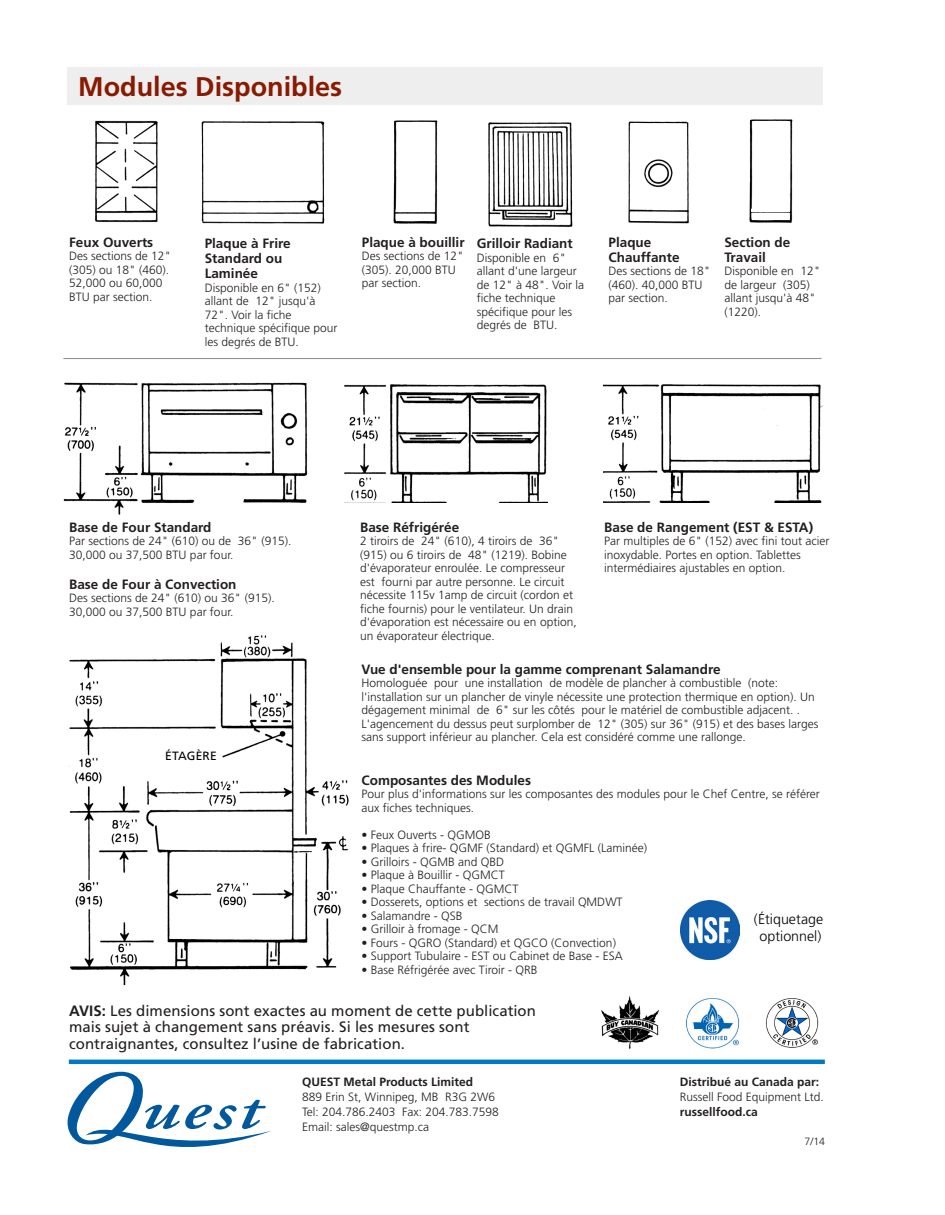
<style>
.page{position:relative;width:945px;height:1215px;background:#fff}
.page>*{position:absolute;margin:0;border:0;box-sizing:border-box;transform-origin:0 0}
.Intro_Text{font:700 27px "Frutiger";color:#891a02}
.Body_9_5pt{font:15px/16.5px "Frutiger";letter-spacing:.005em;color:#231f20}
.PAGENAME-1_BOLD_17_2{font:300 14.25px "Frutiger";color:#000}
.Body_8pt{font:700 13.5px/15px "Frutiger";color:#231f20}
.Body_8pt-2{font:300 12px/13.5px "Frutiger";color:#231f20}
.Body_9_5pt-2{font:300 12px "Frutiger";color:#231f20}
.Body_9_5pt-3{font:700 12px "Frutiger";color:#231f20}
.PAGENAME-1_BOLD_17_2-2{font:12px "Frutiger";letter-spacing:.015em;color:#000}
.PAGENAME-1_BOLD_17_2-3{font:300 10.5px "Frutiger";color:#231f20}
.s1{font-weight:700}
</style>
<div class="page">
<hr style="left:69px;top:1060px;width:756px;height:4px;background:#007ac2">
<svg style="left:67px;top:1072px;width:204px;height:75px"></svg>
<img style="left:68px;top:635px;width:281px;height:350px">
<img style="left:95px;top:120px;width:63px;height:103px">
<img style="left:201px;top:121px;width:124px;height:103px">
<img style="left:393px;top:120px;width:45px;height:104px">
<img style="left:488px;top:122px;width:85px;height:105px">
<img style="left:628px;top:121px;width:61px;height:103px">
<img style="left:63px;top:382px;width:245px;height:132px">
<img style="left:344px;top:384px;width:203px;height:119px">
<img style="left:603px;top:384px;width:220px;height:119px">
<hr style="left:63px;top:358px;width:759px;height:1px;background:#939598">
<div style="left:68px;top:68px;width:756px;height:37px;background:#eeeeef"></div>
<img style="left:601px;top:996px;width:58px;height:53px">
<img style="left:686px;top:998px;width:54px;height:51px">
<img style="left:765px;top:998px;width:54px;height:50px">
<img style="left:681px;top:900px;width:59px;height:59px">
<img style="left:749px;top:119px;width:44px;height:104px">
<hr style="left:752px;top:210px;width:38px;height:2px;background:#fff">
<div style="left:176px;top:752px;width:42px;height:13px;background:#fff"></div>
<p class="Intro_Text" style="left:78px;top:70px;width:265px">Modules Disponibles</p>
<p class="Body_8pt" style="left:69px;top:235px;width:86px">Feux Ouverts</p>
<p class="Body_8pt-2" style="left:69px;top:250px;width:104px">Des sections de 12" (305) ou 18" (460).<br>52,000 ou 60,000<br>BTU par section.</p>
<p class="Body_8pt" style="left:205px;top:236px;width:88px">Plaque à Frire<br>Standard ou<br>Laminée</p>
<p class="Body_8pt-2" style="left:205px;top:281px;width:134px">Disponible en 6" (152) allant de 12" jusqu'à<br>72". Voir la fiche technique spécifique pour les degrés de BTU.</p>
<p class="Body_8pt" style="left:362px;top:235px;width:104px">Plaque à bouillir</p>
<p class="Body_8pt-2" style="left:362px;top:250px;width:104px">Des sections de 12" (305). 20,000 BTU par section.</p>
<p class="Body_8pt" style="left:477px;top:236px;width:98px">Grilloir Radiant</p>
<p class="Body_8pt-2" style="left:477px;top:251px;width:109px">Disponible en 6" allant d'une largeur de 12" à 48". Voir la fiche technique spécifique pour les degrés de BTU.</p>
<p class="Body_8pt" style="left:609px;top:235px;width:73px">Plaque<br>Chauffante</p>
<p class="Body_8pt-2" style="left:609px;top:265px;width:104px">Des sections de 18" (460). 40,000 BTU par section.</p>
<p class="Body_8pt" style="left:724px;top:235px;width:68px">Section de<br>Travail</p>
<p class="Body_8pt-2" style="left:724px;top:265px;width:98px">Disponible en 12" de largeur (305) allant jusqu'à 48" (1220).</p>
<p class="Body_8pt" style="left:69px;top:519px;width:144px">Base de Four Standard</p>
<p class="Body_8pt-2" style="left:69px;top:534px;width:224px">Par sections de 24" (610) ou de 36" (915).<br>30,000 ou 37,500 BTU par four.</p>
<p class="Body_8pt" style="left:69px;top:576px;width:169px">Base de Four à Convection</p>
<p class="Body_8pt-2" style="left:69px;top:591px;width:207px">Des sections de 24" (610) ou 36" (915).<br>30,000 ou 37,500 BTU par four.</p>
<p class="PAGENAME-1_BOLD_17_2-2" style="left:165px;top:749px;width:53px">ÉTAGÈRE</p>
<p class="Body_8pt" style="left:360px;top:519px;width:101px">Base Réfrigérée</p>
<p class="Body_8pt-2" style="left:360px;top:534px;width:218px">2 tiroirs de 24" (610), 4 tiroirs de 36" (915) ou 6 tiroirs de 48" (1219). Bobine d'évaporateur enroulée. Le compresseur est fourni par autre personne. Le circuit nécessite 115v 1amp de circuit (cordon et fiche fournis) pour le ventilateur. Un drain d'évaporation est nécessaire ou en option, un évaporateur électrique.</p>
<p class="Body_8pt" style="left:362px;top:661px;width:361px">Vue d'ensemble pour la gamme comprenant Salamandre</p>
<p class="Body_8pt-2" style="left:362px;top:676px;width:455px">Homologuée pour une installation de modèle de plancher à combustible (note: l'installation sur un plancher de vinyle nécessite une protection thermique en option). Un dégagement minimal de 6" sur les côtés pour le matériel de combustible adjacent. .</p>
<p class="Body_8pt-2" style="left:362px;top:717px;width:458px">L'agencement du dessus peut surplomber de 12" (305) sur 36" (915) et des bases larges sans support inférieur au plancher. Cela est considéré comme une rallonge.</p>
<p class="Body_8pt" style="left:362px;top:772px;width:171px">Composantes des Modules</p>
<p class="Body_8pt-2" style="left:362px;top:787px;width:460px">Pour plus d'informations sur les composantes des modules pour le Chef Centre, se référer aux fiches techniques.</p>
<p class="Body_8pt-2" style="left:362px;top:828px;width:131px">• Feux Ouverts - QGMOB</p>
<p class="Body_8pt-2" style="left:362px;top:841px;width:287px">• Plaques à frire- QGMF (Standard) et QGMFL (Laminée)</p>
<p class="Body_8pt-2" style="left:362px;top:855px;width:144px">• Grilloirs - QGMB and QBD</p>
<p class="Body_8pt-2" style="left:362px;top:868px;width:145px">• Plaque à Bouillir - QGMCT</p>
<p class="Body_8pt-2" style="left:362px;top:882px;width:159px">• Plaque Chauffante - QGMCT</p>
<p class="Body_8pt-2" style="left:362px;top:895px;width:263px">• Dosserets, options et sections de travail QMDWT</p>
<p class="Body_8pt-2" style="left:362px;top:909px;width:103px">• Salamandre - QSB</p>
<p class="Body_8pt-2" style="left:362px;top:922px;width:139px">• Grilloir à fromage - QCM</p>
<p class="Body_8pt-2" style="left:362px;top:936px;width:256px">• Fours - QGRO (Standard) et QGCO (Convection)</p>
<p class="Body_8pt-2" style="left:362px;top:949px;width:263px">• Support Tubulaire - EST ou Cabinet de Base - ESA</p>
<p class="Body_8pt-2" style="left:362px;top:963px;width:178px">• Base Réfrigérée avec Tiroir - QRB</p>
<p class="Body_8pt" style="left:604px;top:519px;width:210px">Base de Rangement (EST &amp; ESTA)</p>
<p class="Body_8pt-2" style="left:604px;top:534px;width:227px">Par multiples de 6" (152) avec fini tout acier inoxydable. Portes en option. Tablettes intermédiaires ajustables en option.</p>
<p class="PAGENAME-1_BOLD_17_2" style="left:754px;top:911px;width:71px">(Étiquetage</p>
<p class="PAGENAME-1_BOLD_17_2" style="left:759px;top:928px;width:64px">optionnel)</p>
<p class="Body_9_5pt" style="left:69px;top:1002px;width:468px"><span class="s1">AVIS:</span> Les dimensions sont exactes au moment de cette publication mais sujet à changement sans préavis. Si les mesures sont contraignantes, consultez l’usine de fabrication.</p>
<p class="Body_9_5pt-3" style="left:302px;top:1075px;width:173px">QUEST Metal Products Limited</p>
<p class="Body_9_5pt-2" style="left:302px;top:1090px;width:195px">889 Erin St, Winnipeg, MB R3G 2W6</p>
<p class="Body_9_5pt-2" style="left:302px;top:1105px;width:198px">Tel: 204.786.2403 Fax: 204.783.7598</p>
<p class="Body_9_5pt-2" style="left:302px;top:1120px;width:128px">Email: sales@questmp.ca</p>
<p class="Body_9_5pt-3" style="left:680px;top:1075px;width:141px">Distribué au Canada par:</p>
<p class="Body_9_5pt-2" style="left:680px;top:1090px;width:146px">Russell Food Equipment Ltd.</p>
<p class="Body_9_5pt-3" style="left:680px;top:1105px;width:79px">russellfood.ca</p>
<p class="PAGENAME-1_BOLD_17_2-3" style="left:805px;top:1135px;width:22px">7/14</p>
</div>
